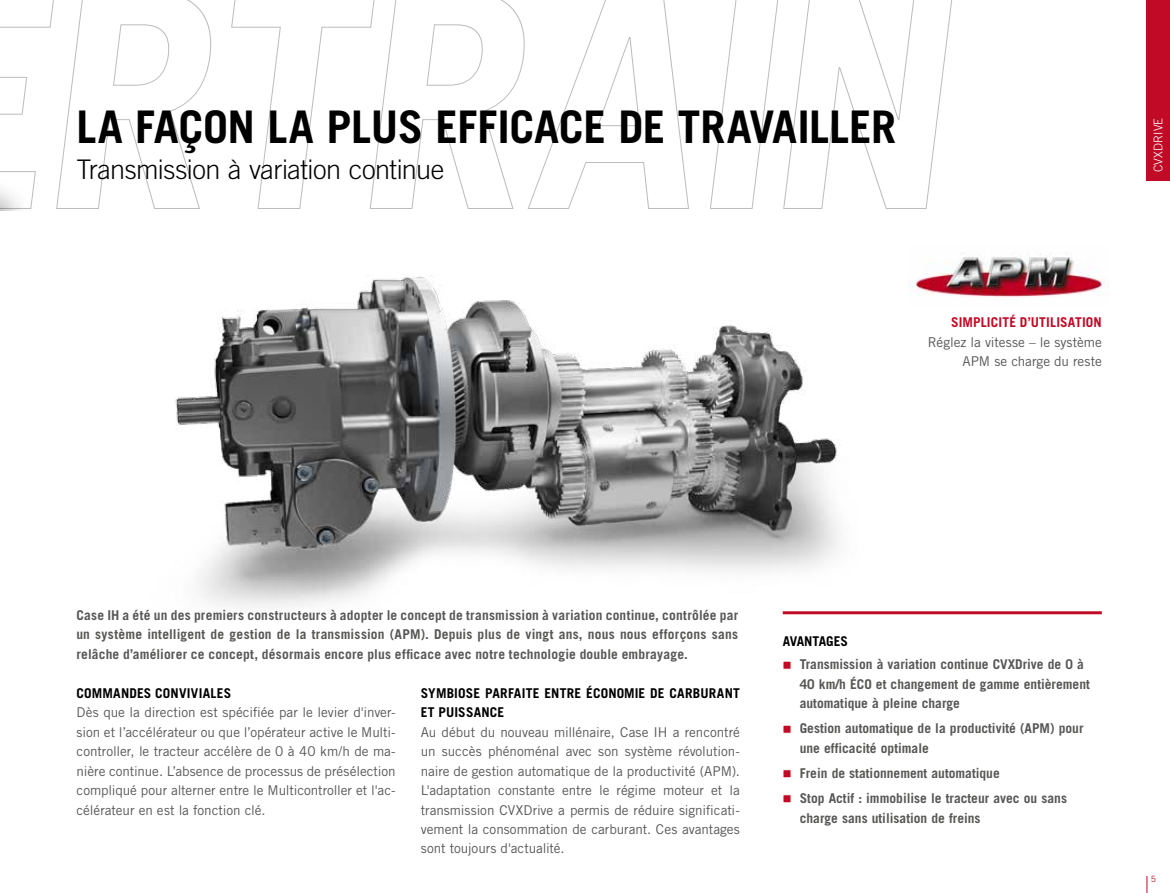
<style>
.page{position:relative;width:1170px;height:893px;background:#fff}
.page>*{position:absolute;margin:0;border:0;box-sizing:border-box;transform-origin:0 0}
.t1{font:700 45px "Trade Gothic LT Pro";letter-spacing:-.005em;color:#000}
.t2{font:300 27px "Trade Gothic LT Pro";letter-spacing:-.015em;color:#000}
.t3{font:13.5px/19.5px "Trade Gothic LT Pro";letter-spacing:-.005em;color:#575756;text-align:justify}
.t4{font:700 13.5px/19.5px "Trade Gothic LT Pro";color:#575756}
.t5{font:700 13.5px/19.5px "Trade Gothic LT Std";letter-spacing:.015em;color:#000}
.t6{font:700 13.5px "Trade Gothic LT Std";letter-spacing:.01em;color:#c10a25}
.t7{font:700 13.5px "Trade Gothic LT Pro";color:#000}
.t8{font:300 12px "Trade Gothic LT Pro";letter-spacing:.01em;color:#fff}
.t9{font:8.7px "Trade Gothic LT Pro";color:#c10a27}
</style>
<div class="page">
<div style="left:782px;top:661px;width:9px;height:8px;background:#c10a25;border:1px solid #fff"></div>
<div style="left:782px;top:725px;width:9px;height:8px;background:#c10a25;border:1px solid #fff"></div>
<div style="left:782px;top:769px;width:9px;height:9px;background:#c10a25;border:1px solid #fff"></div>
<div style="left:782px;top:794px;width:9px;height:9px;background:#c10a25;border:1px solid #fff"></div>
<svg style="left:0;top:0;width:953px;height:209px"></svg>
<div style="left:1146px;top:0;width:23px;height:181px;background:#c10a25"></div>
<div style="left:0;top:177px;width:33px;height:626px;background:#000;opacity:.35"></div>
<img style="left:0;top:167px;width:1px;height:617px">
<div style="left:0;top:212px;width:52px;height:642px;background:#fff"></div>
<svg style="left:1146px;top:876px;width:1px;height:17px"></svg>
<img style="left:175px;top:275px;width:683px;height:340px">
<img style="left:908px;top:252px;width:197px;height:45px">
<hr style="left:782px;top:611px;width:319px;height:3px;background:#fff">
<h1 class="t1" style="left:77px;top:99px;width:821px">LA FAÇON LA PLUS EFFICACE DE TRAVAILLER</h1>
<h2 class="t2" style="left:77px;top:153px;width:369px">Transmission à variation continue</h2>
<p class="t8" style="left:1151px;top:172px;width:56px;rotate:-90deg">CVXDRIVE</p>
<p class="t6" style="left:951px;top:314px;width:152px">SIMPLICITÉ D’UTILISATION</p>
<p class="t3" style="left:927px;top:332px;width:175px;text-align:right">Réglez la vitesse – le système<br>APM se charge du reste</p>
<p class="t4" style="left:76px;top:605px;width:663px;text-align:justify">Case IH a été un des premiers constructeurs à adopter le concept de transmission à variation continue, contrôlée par un système intelligent de gestion de la transmission (APM). Depuis plus de vingt ans, nous nous efforçons sans relâche d’améliorer ce concept, désormais encore plus efficace avec notre technologie double embrayage.</p>
<p class="t5" style="left:77px;top:683px;width:156px">COMMANDES CONVIVIALES</p>
<p class="t3" style="left:77px;top:702px;width:320px">Dès que la direction est spécifiée par le levier d'inver&shy;sion et l’accélérateur ou que l’opérateur active le Multi&shy;controller, le tracteur accélère de 0 à 40 km/h de ma&shy;nière continue. L’absence de processus de présélection compliqué pour alterner entre le Multicontroller et l'ac&shy;célérateur en est la fonction clé.</p>
<p class="t5" style="left:421px;top:683px;width:320px">SYMBIOSE PARFAITE ENTRE ÉCONOMIE DE CARBURANT<br>ET PUISSANCE</p>
<p class="t3" style="left:421px;top:722px;width:320px">Au début du nouveau millénaire, Case IH a rencontré un succès phénoménal avec son système révolution&shy;naire de gestion automatique de la productivité (APM).<br>L'adaptation constante entre le régime moteur et la transmission CVXDrive a permis de réduire significati&shy;vement la consommation de carburant. Ces avantages sont toujours d'actualité.</p>
<p class="t7" style="left:782px;top:633px;width:67px">AVANTAGES</p>
<p class="t4" style="left:799px;top:655px;width:291px">Transmission à variation continue CVXDrive de 0 à<br>40 km/h ÉCO et changement de gamme entièrement automatique à pleine charge</p>
<p class="t4" style="left:799px;top:719px;width:285px">Gestion automatique de la productivité (APM) pour une efficacité optimale</p>
<p class="t4" style="left:799px;top:760px;width:269px;line-height:25px">Frein de stationnement automatique<br>Stop Actif : immobilise le tracteur avec ou sans</p>
<p class="t4" style="left:799px;top:808px;width:182px">charge sans utilisation de freins</p>
<p class="t9" style="left:1150px;top:874px;width:7px">5</p>
</div>
